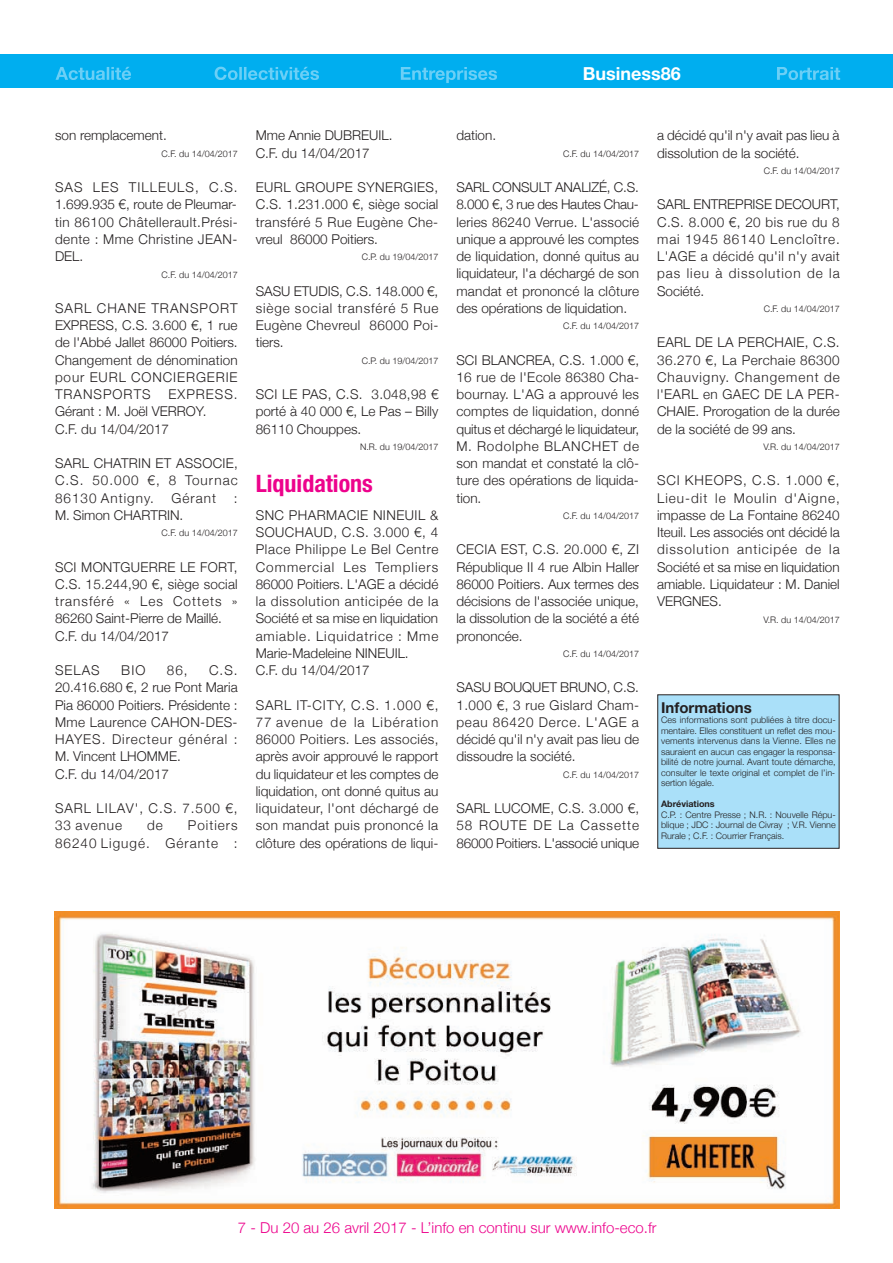
<style>
.page{position:relative;width:893px;height:1263px;background:#fff}
.page>*{position:absolute;margin:0;border:0;box-sizing:border-box;transform-origin:0 0}
.t1{font:700 condensed 24px "Helvetica Neue";color:#ed028c}
.t2{font:700 18px "Helvetica Neue";color:#fff}
.t3{font:300 15px "Helvetica Neue";color:#ed028c}
.t4{font:700 15px "Helvetica Neue";color:#231f20}
.t5{font:300 13.5px/17.2px "Helvetica Neue";letter-spacing:.01em;color:#231f20;text-align:justify}
.t6{font:300 13.5px/17.2px "Helvetica Neue";letter-spacing:.035em;color:#231f20}
.t7{font:300 13.5px/17.2px "Helvetica Neue";letter-spacing:.075em;color:#231f20}
.t8{font:300 9px/10.5px "Helvetica Neue";color:#231f20;text-align:justify}
.t9{font:700 9px "Helvetica Neue";color:#231f20}
</style>
<div class="page">
<div style="left:0;top:54px;width:893px;height:33px;background:#00aeef"></div>
<svg style="left:56px;top:67px;width:75px;height:13px"></svg>
<svg style="left:215px;top:67px;width:84px;height:13px"></svg>
<svg style="left:310px;top:70px;width:9px;height:10px"></svg>
<svg style="left:401px;top:67px;width:76px;height:16px"></svg>
<svg style="left:777px;top:67px;width:52px;height:13px"></svg>
<div style="left:658px;top:695px;width:181px;height:153px;background:#aae0f9"></div>
<div style="left:657px;top:694px;width:182px;height:155px;border:1px solid #231f20"></div>
<img style="left:54px;top:911px;width:786px;height:297px">
<h2 class="t2" style="left:583px;top:62px;width:100px">Business86</h2>
<p class="t5" style="left:55px;top:127px;width:113px">son remplacement.</p>
<p class="t8" style="left:162px;top:148px;width:78px">C.F. du 14/04/2017</p>
<p class="t5" style="left:55px;top:178px;width:184px">SAS LES TILLEULS, C.S.<br>1.699.935 €, route de Pleumar&shy;tin 86100 Châtellerault.Prési&shy;dente : Mme Christine JEAN-DEL.</p>
<p class="t8" style="left:162px;top:269px;width:78px">C.F. du 14/04/2017</p>
<p class="t5" style="left:55px;top:299px;width:184px">SARL CHANE TRANSPORT EXPRESS, C.S. 3.600 €, 1 rue de l'Abbé Jallet 86000 Poitiers.<br>Changement de dénomination pour EURL CONCIERGERIE TRANSPORTS</p>
<p class="t5" style="left:55px;top:385px;width:184px;text-align:left;text-indent:114px">EXPRESS.<br>Gérant : M. Joël VERROY.<br>C.F. du 14/04/2017</p>
<p class="t5" style="left:55px;top:454px;width:184px">SARL CHATRIN ET ASSOCIE, C.S. 50.000 €, 8 Tournac 86130 Antigny.</p>
<p class="t5" style="left:172px;top:489px;width:46px">Gérant</p>
<p class="t5" style="left:234px;top:489px;width:5px">:</p>
<p class="t5" style="left:55px;top:506px;width:130px">M. Simon CHARTRIN.</p>
<p class="t8" style="left:162px;top:528px;width:78px">C.F. du 14/04/2017</p>
<p class="t5" style="left:55px;top:558px;width:184px;text-align:left">SCI MONTGUERRE LE FORT,<br>C.S. 15.244,90 €, siège social transféré « Les Cottets »<br>86260 Saint-Pierre de Maillé.<br>C.F. du 14/04/2017</p>
<p class="t5" style="left:55px;top:661px;width:46px">SELAS</p>
<p class="t5" style="left:121px;top:661px;width:26px">BIO</p>
<p class="t5" style="left:167px;top:661px;width:22px">86,</p>
<p class="t5" style="left:55px;top:661px;width:184px;text-align:left;text-indent:154px">C.S.<br>20.416.680 €, 2 rue Pont Maria<br>Pia 86000 Poitiers. Présidente :<br>Mme Laurence CAHON-DES-<br>HAYES. Directeur général :<br>M. Vincent LHOMME.<br>C.F. du 14/04/2017</p>
<p class="t7" style="left:55px;top:799px;width:184px">SARL LILAV', C.S. 7.500 €,<br>33 avenue</p>
<p class="t7" style="left:55px;top:817px;width:184px;text-align:right">Poitiers<br>86240 Ligugé. Gérante :</p>
<p class="t5" style="left:147px;top:817px;width:17px">de</p>
<p class="t5" style="left:256px;top:127px;width:138px">Mme Annie DUBREUIL.<br>C.F. du 14/04/2017</p>
<p class="t5" style="left:256px;top:178px;width:184px">EURL GROUPE SYNERGIES, C.S. 1.231.000 €, siège social transféré 5 Rue Eugène Che&shy;vreul 86000 Poitiers.</p>
<p class="t8" style="left:362px;top:252px;width:78px">C.P. du 19/04/2017</p>
<p class="t5" style="left:256px;top:282px;width:184px">SASU ETUDIS, C.S. 148.000 €, siège social transféré 5 Rue Eugène Chevreul 86000 Poi&shy;tiers.</p>
<p class="t8" style="left:362px;top:355px;width:78px">C.P. du 19/04/2017</p>
<p class="t5" style="left:256px;top:385px;width:184px">SCI LE PAS, C.S. 3.048,98 € porté à 40 000 €, Le Pas – Billy 86110 Chouppes.</p>
<p class="t8" style="left:360px;top:441px;width:80px">N.R. du 19/04/2017</p>
<h1 class="t1" style="left:256px;top:464px;width:119px">Liquidations</h1>
<p class="t6" style="left:256px;top:506px;width:184px">SNC PHARMACIE NINEUIL &amp;<br>SOUCHAUD, C.S. 3.000 €, 4<br>Place Philippe Le Bel Centre<br>Commercial Les Templiers<br>86000 Poitiers. L'AGE a décidé la dissolution anticipée de la<br>Société et sa mise en liquidation amiable. Liquidatrice : Mme<br>Marie-Madeleine NINEUIL.<br>C.F. du 14/04/2017</p>
<p class="t5" style="left:256px;top:696px;width:184px">SARL IT-CITY, C.S. 1.000 €, 77 avenue de la Libération 86000 Poitiers. Les associés, après avoir approuvé le rapport du liquidateur et les comptes de liquidation, ont donné quitus au liquidateur, l'ont déchargé de son mandat puis prononcé la clôture des opérations de liqui-</p>
<p class="t5" style="left:456px;top:127px;width:41px">dation.</p>
<p class="t8" style="left:563px;top:148px;width:78px">C.F. du 14/04/2017</p>
<p class="t5" style="left:456px;top:178px;width:184px">SARL CONSULT ANALIZÉ, C.S.<br>8.000 €, 3 rue des Hautes Chau&shy;leries 86240 Verrue. L'associé unique a approuvé les comptes de liquidation, donné quitus au liquidateur, l'a déchargé de son mandat et prononcé la clôture des opérations de liquidation.</p>
<p class="t8" style="left:563px;top:321px;width:78px">C.F. du 14/04/2017</p>
<p class="t5" style="left:456px;top:351px;width:184px">SCI BLANCREA, C.S. 1.000 €, 16 rue de l'Ecole 86380 Cha&shy;bournay. L'AG a approuvé les comptes de liquidation, donné quitus et déchargé le liquidateur, M. Rodolphe BLANCHET de son mandat et constaté la clô&shy;ture des opérations de liquida&shy;tion.</p>
<p class="t8" style="left:563px;top:510px;width:78px">C.F. du 14/04/2017</p>
<p class="t5" style="left:456px;top:541px;width:184px">CECIA EST, C.S. 20.000 €, ZI République II 4 rue Albin Haller 86000 Poitiers. Aux termes des décisions de l'associée unique, la dissolution de la société a été prononcée.</p>
<p class="t8" style="left:563px;top:648px;width:78px">C.F. du 14/04/2017</p>
<p class="t5" style="left:456px;top:679px;width:184px">SASU BOUQUET BRUNO, C.S.<br>1.000 €, 3 rue Gislard Cham&shy;peau 86420 Derce. L'AGE a décidé qu'il n'y avait pas lieu de dissoudre la société.</p>
<p class="t8" style="left:563px;top:769px;width:78px">C.F. du 14/04/2017</p>
<p class="t5" style="left:456px;top:799px;width:184px">SARL LUCOME, C.S. 3.000 €, 58 ROUTE DE La Cassette 86000 Poitiers. L'associé unique</p>
<p class="t5" style="left:657px;top:127px;width:184px">a décidé qu'il n'y avait pas lieu à dissolution de la société.</p>
<p class="t8" style="left:764px;top:165px;width:78px">C.F. du 14/04/2017</p>
<p class="t5" style="left:657px;top:196px;width:184px">SARL ENTREPRISE DECOURT, C.S. 8.000 €, 20 bis rue du 8 mai 1945 86140 Lencloître.<br>L'AGE a décidé qu'il n'y avait pas lieu à dissolution de la Société.</p>
<p class="t8" style="left:764px;top:303px;width:78px">C.F. du 14/04/2017</p>
<p class="t5" style="left:657px;top:334px;width:184px">EARL DE LA PERCHAIE, C.S.<br>36.270 €, La Perchaie 86300<br>Chauvigny. Changement de l'EARL en GAEC DE LA PER-CHAIE. Prorogation de la durée de la société de 99 ans.</p>
<p class="t8" style="left:764px;top:441px;width:78px">V.R. du 14/04/2017</p>
<p class="t5" style="left:657px;top:472px;width:184px">SCI KHEOPS, C.S. 1.000 €, Lieu-dit le Moulin d'Aigne, impasse de La Fontaine 86240<br>Iteuil. Les associés ont décidé la dissolution anticipée de la Société et sa mise en liquidation amiable. Liquidateur : M. Daniel VERGNES.</p>
<p class="t8" style="left:764px;top:614px;width:78px">V.R. du 14/04/2017</p>
<p class="t4" style="left:661px;top:698px;width:92px">Informations</p>
<p class="t8" style="left:661px;top:715px;width:176px">Ces informations sont publiées à titre docu&shy;mentaire. Elles constituent un reflet des mou&shy;vements intervenus dans la Vienne. Elles ne sauraient en aucun cas engager la responsa&shy;bilité de notre journal. Avant toute démarche, consulter le texte original et complet de l’in&shy;sertion légale.</p>
<p class="t9" style="left:661px;top:798px;width:55px">Abréviations</p>
<p class="t8" style="left:661px;top:809px;width:176px">C.P. : Centre Presse ; N.R. : Nouvelle Répu&shy;blique ; JDC : Journal de Civray ; V.R. Vienne Rurale ; C.F. : Courrier Français.</p>
<p class="t3" style="left:238px;top:1219px;width:420px">7 - Du 20 au 26 avril 2017 - L’info en continu sur www.info-eco.fr</p>
</div>
